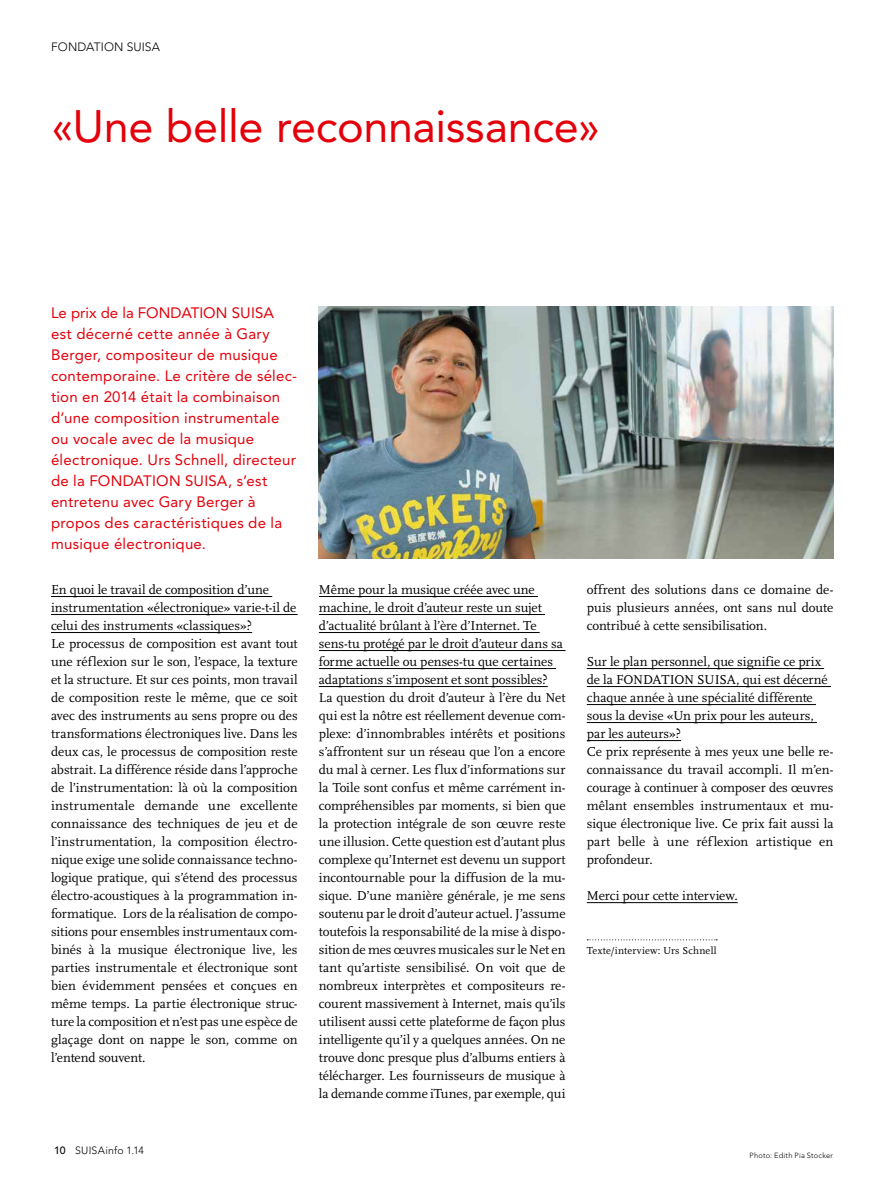
<style>
.page{position:relative;width:893px;height:1191px;background:#fff}
.page>*{position:absolute;margin:0;border:0;box-sizing:border-box;transform-origin:0 0}
.t1{font:45px "Avenir";letter-spacing:-.01em;color:#e3000b}
.t2{font:15px/21px "Avenir";letter-spacing:.015em;color:#e3000b}
.t3{font:13.5px/18px "Scala";letter-spacing:-.005em;color:#000}
.t4{font:300 12px "Avenir";letter-spacing:.015em;color:#000}
.t5{font:10.5px "Scala";letter-spacing:.02em;color:#000}
.t6{font:300 10.5px "Avenir";letter-spacing:.02em;color:#000}
.t7{font:300 7.5px "Avenir";letter-spacing:.025em;color:#000}
.s1{font-weight:500}
</style>
<div class="page">
<hr style="left:51px;top:596px;width:221px;height:1px;background:#000">
<hr style="left:51px;top:614px;width:247px;height:1px;background:#000">
<hr style="left:51px;top:632px;width:201px;height:1px;background:#000">
<hr style="left:319px;top:596px;width:219px;height:1px;background:#000">
<hr style="left:319px;top:614px;width:226px;height:1px;background:#000">
<hr style="left:319px;top:632px;width:221px;height:1px;background:#000">
<hr style="left:319px;top:650px;width:247px;height:1px;background:#000">
<hr style="left:319px;top:668px;width:237px;height:1px;background:#000">
<hr style="left:319px;top:686px;width:229px;height:1px;background:#000">
<hr style="left:587px;top:668px;width:237px;height:1px;background:#000">
<hr style="left:587px;top:686px;width:244px;height:1px;background:#000">
<hr style="left:587px;top:704px;width:229px;height:1px;background:#000">
<hr style="left:587px;top:722px;width:230px;height:1px;background:#000">
<hr style="left:587px;top:740px;width:94px;height:1px;background:#000">
<hr style="left:587px;top:902px;width:151px;height:1px;background:#000">
<svg style="left:587px;top:939px;width:130px;height:1px"></svg>
<img style="left:319px;top:306px;width:514px;height:252px">
<p class="t4" style="left:51px;top:39px;width:111px">FONDATION SUISA</p>
<h1 class="t1" style="left:51px;top:100px;width:551px">«Une belle reconnaissance»</h1>
<p class="t2" style="left:51px;top:302px;width:248px">Le prix de la FONDATION SUISA est décerné cette année à Gary<br>Berger, compositeur de musique contemporaine. Le critère de sélec&shy;tion en 2014 était la combinaison d’une composition instrumentale ou vocale avec de la musique électronique. Urs Schnell, directeur de la FONDATION SUISA, s’est entretenu avec Gary Berger à propos des caractéristiques de la musique électronique.</p>
<p class="t3" style="left:51px;top:581px;width:248px">En quoi le travail de composition d’une instrumentation «électronique» varie-t-il de celui des instruments «classiques»?<br>Le processus de composition est avant tout une réflexion sur le son, l’espace, la texture et la structure. Et sur ces points, mon travail de composition reste le même, que ce soit avec des instruments au sens propre ou des transformations électroniques live. Dans les deux cas, le processus de composition reste abstrait. La différence réside dans l’approche de l’instrumentation: là où la composition instrumentale demande une excellente connaissance des techniques de jeu et de l’instrumentation, la composition électro&shy;nique exige une solide connaissance techno&shy;logique pratique, qui s’étend des processus électro-acoustiques à la programmation in&shy;formatique. Lors de la réalisation de compo&shy;sitions pour ensembles instrumentaux com&shy;binés à la musique électronique live, les parties instrumentale et électronique sont bien évidemment pensées et conçues en même temps. La partie électronique struc&shy;ture la composition et n’est pas une espèce de glaçage dont on nappe le son, comme on l’entend souvent.</p>
<p class="t3" style="left:319px;top:581px;width:248px">Même pour la musique créée avec une machine, le droit d’auteur reste un sujet d’actualité brûlant à l’ère d’Internet. Te sens-tu protégé par le droit d’auteur dans sa forme actuelle ou penses-tu que certaines adaptations s’imposent et sont possibles?<br>La question du droit d’auteur à l’ère du Net qui est la nôtre est réellement devenue com&shy;plexe: d’innombrables intérêts et positions s’affrontent sur un réseau que l’on a encore du mal à cerner. Les flux d’informations sur la Toile sont confus et même carrément in&shy;compréhensibles par moments, si bien que la protection intégrale de son œuvre reste une illusion. Cette question est d’autant plus complexe qu’Internet est devenu un support incontournable pour la diffusion de la mu&shy;sique. D’une manière générale, je me sens soutenu par le droit d’auteur actuel. J’assume toutefois la responsabilité de la mise à dispo&shy;sition de mes œuvres musicales sur le Net en tant qu’artiste sensibilisé. On voit que de nombreux interprètes et compositeurs re&shy;courent massivement à Internet, mais qu’ils utilisent aussi cette plateforme de façon plus intelligente qu’il y a quelques années. On ne trouve donc presque plus d’albums entiers à télécharger. Les fournisseurs de musique à la demande comme iTunes, par exemple, qui</p>
<p class="t3" style="left:587px;top:581px;width:248px;text-align:justify">offrent des solutions dans ce domaine de&shy;puis plusieurs années, ont sans nul doute contribué à cette sensibilisation.</p>
<p class="t3" style="left:587px;top:653px;width:248px">Sur le plan personnel, que signifie ce prix de la FONDATION SUISA, qui est décerné chaque année à une spécialité différente sous la devise «Un prix pour les auteurs, par les auteurs»?<br>Ce prix représente à mes yeux une belle re&shy;connaissance du travail accompli. Il m’en&shy;courage à continuer à composer des œuvres mêlant ensembles instrumentaux et mu&shy;sique électronique live. Ce prix fait aussi la part belle à une réflexion artistique en profondeur.</p>
<p class="t3" style="left:587px;top:887px;width:152px">Merci pour cette interview.</p>
<p class="t5" style="left:587px;top:945px;width:131px">Texte/interview: Urs Schnell</p>
<p class="t6" style="left:54px;top:1144px;width:91px"><span class="s1">10</span> SUISAinfo 1.14</p>
<p class="t7" style="left:750px;top:1150px;width:85px">Photo: Edith Pia Stocker</p>
</div>
